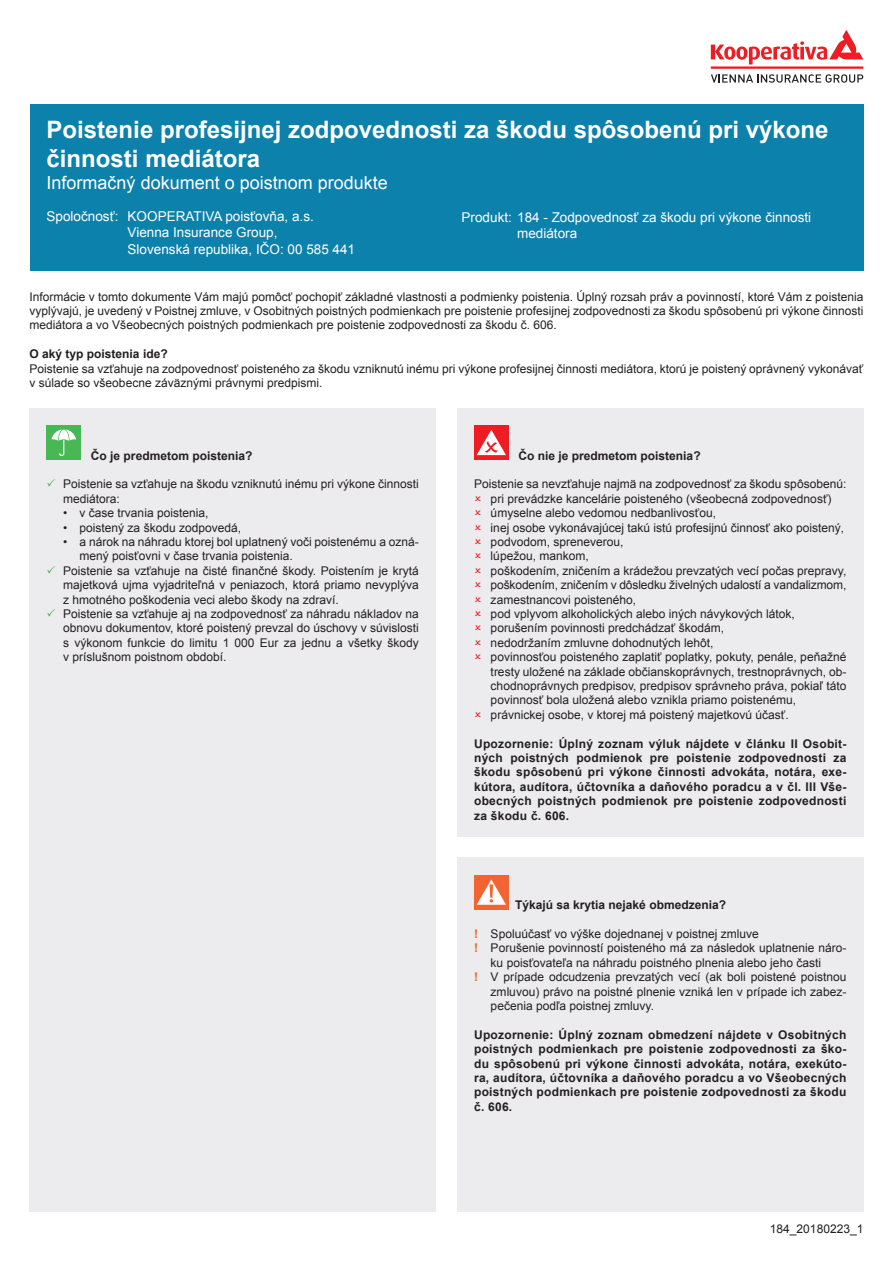
<style>
.page{position:relative;width:893px;height:1263px;background:#fff}
.page>*{position:absolute;margin:0;border:0;box-sizing:border-box;transform-origin:0 0}
.t1{font:700 24px/28.8px "Arial";color:#fff}
.t2{font:18px "Arial CE";color:#fff}
.t3{font:13.5px/16.2px "Arial CE";color:#fff}
.t4{font:12px/14.4px "Arial CE";color:#231f20}
.t5{font:700 12px/14.4px "Arial";letter-spacing:.02em;color:#231f20;text-align:justify}
.t6{font:700 12px "Arial";color:#231f20}
.s1{color:#40ae49}
.s2{font-family:"Arial";font-weight:700;color:#f36421}
</style>
<div class="page">
<div style="left:30px;top:104px;width:833px;height:167px;background:#0c81ac"></div>
<svg style="left:710px;top:30px;width:153px;height:35px"></svg>
<hr style="left:710px;top:66px;width:153px;height:3px;background:#ee1d23">
<svg style="left:711px;top:74px;width:152px;height:9px"></svg>
<div style="left:30px;top:408px;width:406px;height:804px;background:#ececee"></div>
<div style="left:47px;top:425px;width:34px;height:35px;background:#47b854"></div>
<svg style="left:51px;top:429px;width:25px;height:28px"></svg>
<div style="left:457px;top:408px;width:406px;height:429px;background:#ececee"></div>
<div style="left:474px;top:425px;width:34px;height:35px;background:#ee1d23"></div>
<svg style="left:476px;top:430px;width:30px;height:25px"></svg>
<div style="left:457px;top:858px;width:406px;height:354px;background:#ececee"></div>
<div style="left:474px;top:875px;width:34px;height:34px;background:#f26533"></div>
<svg style="left:476px;top:879px;width:30px;height:26px"></svg>
<h1 class="t1" style="left:47px;top:116px;width:783px">Poistenie profesijnej zodpovednosti za škodu spôsobenú pri výkone činnosti mediátora</h1>
<h2 class="t2" style="left:47px;top:173px;width:343px">Informačný dokument o poistnom produkte</h2>
<p class="t3" style="left:128px;top:208px;width:229px;text-indent:-81px">Spoločnosť: KOOPERATIVA poisťovňa, a.s.<br>Vienna Insurance Group,<br>Slovenská republika, IČO: 00 585 441</p>
<p class="t4" style="left:30px;top:289px;width:835px;text-align:justify">Informácie v tomto dokumente Vám majú pomôcť pochopiť základné vlastnosti a podmienky poistenia. Úplný rozsah práv a povinností, ktoré Vám z poistenia vyplývajú, je uvedený v Poistnej zmluve, v Osobitných poistných podmienkach pre poistenie profesijnej zodpovednosti za škodu spôsobenú pri výkone činnosti mediátora a vo Všeobecných poistných podmienkach pre poistenie zodpovednosti za škodu č. 606.</p>
<p class="t6" style="left:30px;top:347px;width:140px">O aký typ poistenia ide?</p>
<p class="t4" style="left:30px;top:361px;width:835px">Poistenie sa vzťahuje na zodpovednosť poisteného za škodu vzniknutú inému pri výkone profesijnej činnosti mediátora, ktorú je poistený oprávnený vykonávať v súlade so všeobecne záväznými právnymi predpismi.</p>
<p class="t3" style="left:517px;top:209px;width:295px;text-indent:-56px">Produkt: 184 - Zodpovednosť za škodu pri výkone činnosti mediátora</p>
<p class="t6" style="left:91px;top:449px;width:163px">Čo je predmetom poistenia?</p>
<p class="t4" style="left:63px;top:477px;width:357px;text-indent:-17px"><span class="s1">✓</span> Poistenie sa vzťahuje na škodu vzniknutú inému pri výkone činnosti mediátora:</p>
<p class="t4" style="left:63px;top:506px;width:147px">• v čase trvania poistenia,</p>
<p class="t4" style="left:63px;top:520px;width:179px">• poistený za škodu zodpovedá,</p>
<p class="t4" style="left:80px;top:535px;width:341px;text-indent:-16px">• a nárok na náhradu ktorej bol uplatnený voči poistenému a ozná&shy;mený poisťovni v čase trvania poistenia.</p>
<p class="t4" style="left:63px;top:564px;width:357px;text-align:justify;text-indent:-16px"><span class="s1">✓</span> Poistenie sa vzťahuje na čisté finančné škody. Poistením je krytá majetková ujma vyjadriteľná v peniazoch, ktorá priamo nevyplýva z hmotného poškodenia veci alebo škody na zdraví.</p>
<p class="t4" style="left:63px;top:607px;width:357px;text-align:justify;text-indent:-17px"><span class="s1">✓</span> Poistenie sa vzťahuje aj na zodpovednosť za náhradu nákladov na obnovu dokumentov, ktoré poistený prevzal do úschovy v súvislosti s výkonom funkcie do limitu 1 000 Eur za jednu a všetky škody v príslušnom poistnom období.</p>
<p class="t6" style="left:518px;top:449px;width:184px">Čo nie je predmetom poistenia?</p>
<p class="t4" style="left:490px;top:477px;width:357px;text-indent:-16px">Poistenie sa nevzťahuje najmä na zodpovednosť za škodu spôsobenú: pri prevádzke kancelárie poisteného (všeobecná zodpovednosť) úmyselne alebo vedomou nedbanlivosťou,<br>inej osobe vykonávajúcej takú istú profesijnú činnosť ako poistený, podvodom, spreneverou,<br>lúpežou, mankom,<br>poškodením, zničením a krádežou prevzatých vecí počas prepravy, poškodením, zničením v dôsledku živelných udalostí a vandalizmom, zamestnancovi poisteného,<br>pod vplyvom alkoholických alebo iných návykových látok, porušením povinnosti predchádzať škodám,<br>nedodržaním zmluvne dohodnutých lehôt,<br>povinnosťou poisteného zaplatiť poplatky, pokuty, penále, peňažné tresty uložené na základe občianskoprávnych, trestnoprávnych, ob&shy;chodnoprávnych predpisov, predpisov správneho práva, pokiaľ táto povinnosť bola uložená alebo vznikla priamo poistenému, právnickej osobe, v ktorej má poistený majetkovú účasť.</p>
<p class="t5" style="left:474px;top:736px;width:374px">Upozornenie: Úplný zoznam výluk nájdete v článku II Osobit&shy;ných poistných podmienok pre poistenie zodpovednosti za škodu spôsobenú pri výkone činnosti advokáta, notára, exe&shy;kútora, audítora, účtovníka a daňového poradcu a v čl. III Vše&shy;obecných poistných podmienok pre poistenie zodpovednosti za škodu č. 606.</p>
<p class="t6" style="left:515px;top:898px;width:212px">Týkajú sa krytia nejaké obmedzenia?</p>
<p class="t4" style="left:474px;top:927px;width:286px"><span class="s2">!</span> Spoluúčasť vo výške dojednanej v poistnej zmluve</p>
<p class="t4" style="left:474px;top:941px;width:373px"><span class="s2">!</span> Porušenie povinností poisteného má za následok uplatnenie náro-</p>
<p class="t4" style="left:490px;top:956px;width:332px">ku poisťovateľa na náhradu poistného plnenia alebo jeho časti</p>
<p class="t4" style="left:474px;top:970px;width:374px"><span class="s2">!</span> V prípade odcudzenia prevzatých vecí (ak boli poistené poistnou</p>
<p class="t4" style="left:490px;top:984px;width:357px">zmluvou) právo na poistné plnenie vzniká len v prípade ich zabez-</p>
<p class="t4" style="left:490px;top:999px;width:165px">pečenia podľa poistnej zmluvy.</p>
<p class="t5" style="left:474px;top:1027px;width:374px">Upozornenie: Úplný zoznam obmedzení nájdete v Osobitných poistných podmienkach pre poistenie zodpovednosti za ško&shy;du spôsobenú pri výkone činnosti advokáta, notára, exekúto&shy;ra, audítora, účtovníka a daňového poradcu a vo Všeobecných poistných podmienkach pre poistenie zodpovednosti za škodu č. 606.</p>
<p class="t4" style="left:770px;top:1222px;width:95px">184_20180223_1</p>
</div>
